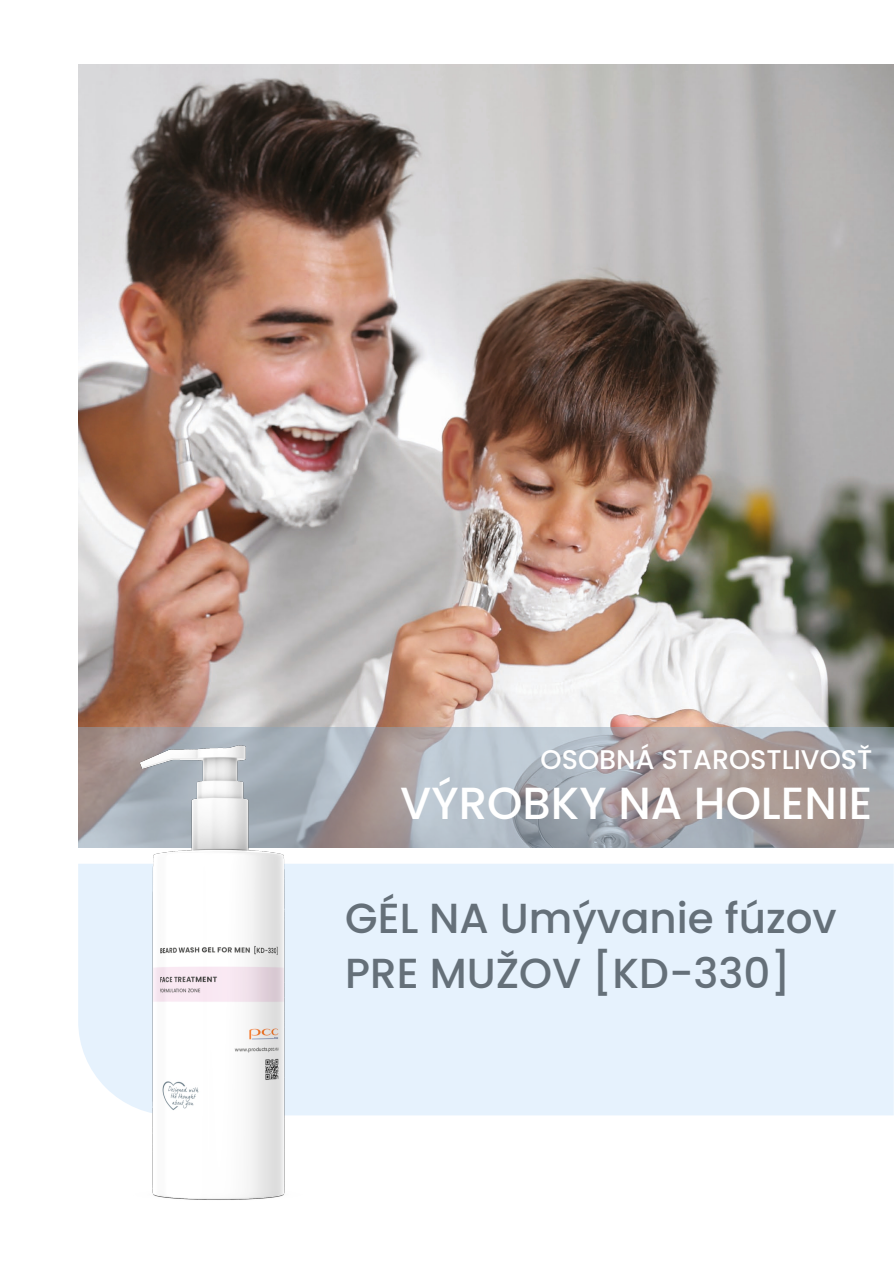
<style>
.page{position:relative;width:894px;height:1263px;background:#fff}
.page>*{position:absolute;margin:0;border:0;box-sizing:border-box;transform-origin:0 0}
.t1{font:500 45px "Poppins";color:#fff}
.t2{font:500 42px/54.6px "Poppins";color:#657079}
.t3{font:500 27px "Poppins";color:#fff}
</style>
<div class="page">
<img style="left:78px;top:64px;width:815px;height:663px">
<div style="left:78px;top:864px;width:815px;height:251px;background:#e6f2fd"></div>
<div style="left:78px;top:727px;width:815px;height:120px;background:#8ea5b9;opacity:.5"></div>
<img style="left:120px;top:745px;width:195px;height:455px">
<p class="t3" style="left:540px;top:741px;width:333px">OSOBNÁ STAROSTLIVOSŤ</p>
<p class="t1" style="left:400px;top:771px;width:473px">VÝROBKY NA HOLENIE</p>
<p class="t2" style="left:345px;top:891px;width:493px">GÉL NA Umývanie fúzov<br>PRE MUŽOV [KD-330]</p>
</div>
